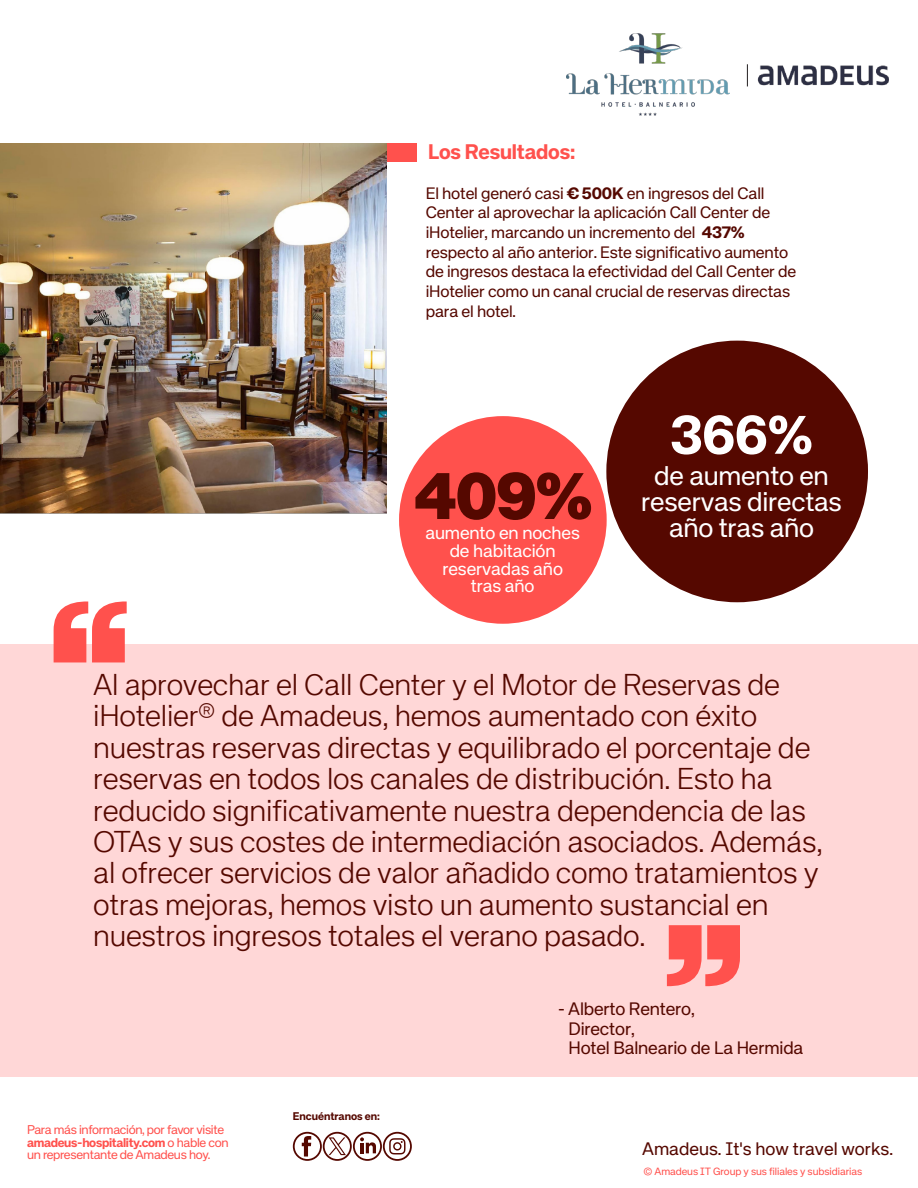
<style>
.page{position:relative;width:918px;height:1188px;background:#fff}
.page>*{position:absolute;margin:0;border:0;box-sizing:border-box;transform-origin:0 0}
.t1{font:700 54px "Amadeus Neue";color:#fff}
.t2{font:300 30px/31.3px "Amadeus Neue";letter-spacing:-.01em;color:#550800}
.t3{font:27px/26px "Amadeus Neue";letter-spacing:-.01em;color:#fff;text-align:center}
.t4{font:700 21.15px "Amadeus Neue";letter-spacing:-.01em;color:#ff514d}
.t5{font:18px/19px "Amadeus Neue";letter-spacing:-.01em;color:#550800}
.t6{font:18px/17.9px "Amadeus Neue";letter-spacing:-.005em;color:#fff;text-align:center}
.t7{font:16.5px/19.8px "Amadeus Neue";letter-spacing:-.01em;color:#550800}
.t8{font:12.6px/12.6px "Amadeus Neue";letter-spacing:-.025em;color:#ff514d}
.t9{font:700 11.1px "Amadeus Neue";letter-spacing:-.005em;color:#550800}
.t10{font:10.5px "Amadeus Neue";letter-spacing:-.005em;color:#ff514d}
.s1{font-weight:700}
</style>
<div class="page">
<div style="left:0;top:644px;width:918px;height:433px;background:#ffd7d7"></div>
<div style="left:293px;top:1132px;width:29px;height:29px;border:2px solid #550800;border-radius:50%"></div>
<svg style="left:302px;top:1136px;width:9px;height:21px"></svg>
<div style="left:323px;top:1132px;width:29px;height:29px;border:2px solid #550800;border-radius:50%"></div>
<svg style="left:329px;top:1137px;width:17px;height:18px"></svg>
<div style="left:353px;top:1132px;width:29px;height:29px;border:2px solid #550800;border-radius:50%"></div>
<svg style="left:360px;top:1137px;width:16px;height:16px"></svg>
<div style="left:383px;top:1132px;width:29px;height:29px;border:2px solid #550800;border-radius:50%"></div>
<svg style="left:389px;top:1138px;width:17px;height:16px"></svg>
<div style="left:371px;top:144px;width:46px;height:18px;background:#ff514d"></div>
<img style="left:0;top:144px;width:387px;height:369px">
<img style="left:746px;top:64px;width:143px;height:23px">
<svg style="left:747px;top:64px;width:1px;height:22px"></svg>
<img style="left:566px;top:34px;width:163px;height:82px">
<svg style="left:54px;top:601px;width:73px;height:61px"></svg>
<svg style="left:667px;top:925px;width:73px;height:62px"></svg>
<div style="left:606px;top:341px;width:262px;height:261px;background:#550800;border-radius:50%"></div>
<div style="left:399px;top:416px;width:208px;height:208px;background:#ff514d;border-radius:50%"></div>
<svg style="left:415px;top:472px;width:176px;height:48px"></svg>
<p class="t4" style="left:428px;top:140px;width:149px">Los Resultados:</p>
<p class="t7" style="left:426px;top:183px;width:372px">El hotel generó casi <span class="s1">€ 500K</span> en ingresos del Call Center al aprovechar la aplicación Call Center de iHotelier, marcando un incremento del <span class="s1">437% </span>respecto al año anterior. Este significativo aumento de ingresos destaca la efectividad del Call Center de iHotelier como un canal crucial de reservas directas para el hotel.</p>
<h1 class="t1" style="left:670px;top:404px;width:144px">366%</h1>
<p class="t3" style="left:641px;top:463px;width:202px">de aumento en reservas directas</p>
<p class="t6" style="left:425px;top:524px;width:156px">aumento en noches</p>
<p class="t3" style="left:669px;top:515px;width:147px">año tras año</p>
<p class="t6" style="left:442px;top:542px;width:122px">de habitación reservadas año tras año</p>
<p class="t2" style="left:93px;top:670px;width:731px">Al aprovechar el Call Center y el Motor de Reservas de iHotelier<sup>®</sup> de Amadeus, hemos aumentado con éxito nuestras reservas directas y equilibrado el porcentaje de reservas en todos los canales de distribución. Esto ha reducido significativamente nuestra dependencia de las OTAs y sus costes de intermediación asociados. Además, al ofrecer servicios de valor añadido como tratamientos y otras mejoras, hemos visto un aumento sustancial en nuestros ingresos totales el verano pasado.</p>
<p class="t8" style="left:27px;top:1123px;width:203px">Para más información, por favor visite <span class="s1">amadeus-hospitality.com</span> o hable con un representante de Amadeus hoy.</p>
<p class="t9" style="left:293px;top:1110px;width:89px">Encuéntranos en:</p>
<p class="t5" style="left:568px;top:1000px;width:236px;text-indent:-11px">- Alberto Rentero,<br>Director,<br>Hotel Balneario de La Hermida</p>
<p class="t5" style="left:642px;top:1139px;width:252px">Amadeus. It's how travel works.</p>
<p class="t10" style="left:644px;top:1166px;width:220px">© Amadeus IT Group y sus filiales y subsidiarias</p>
</div>
